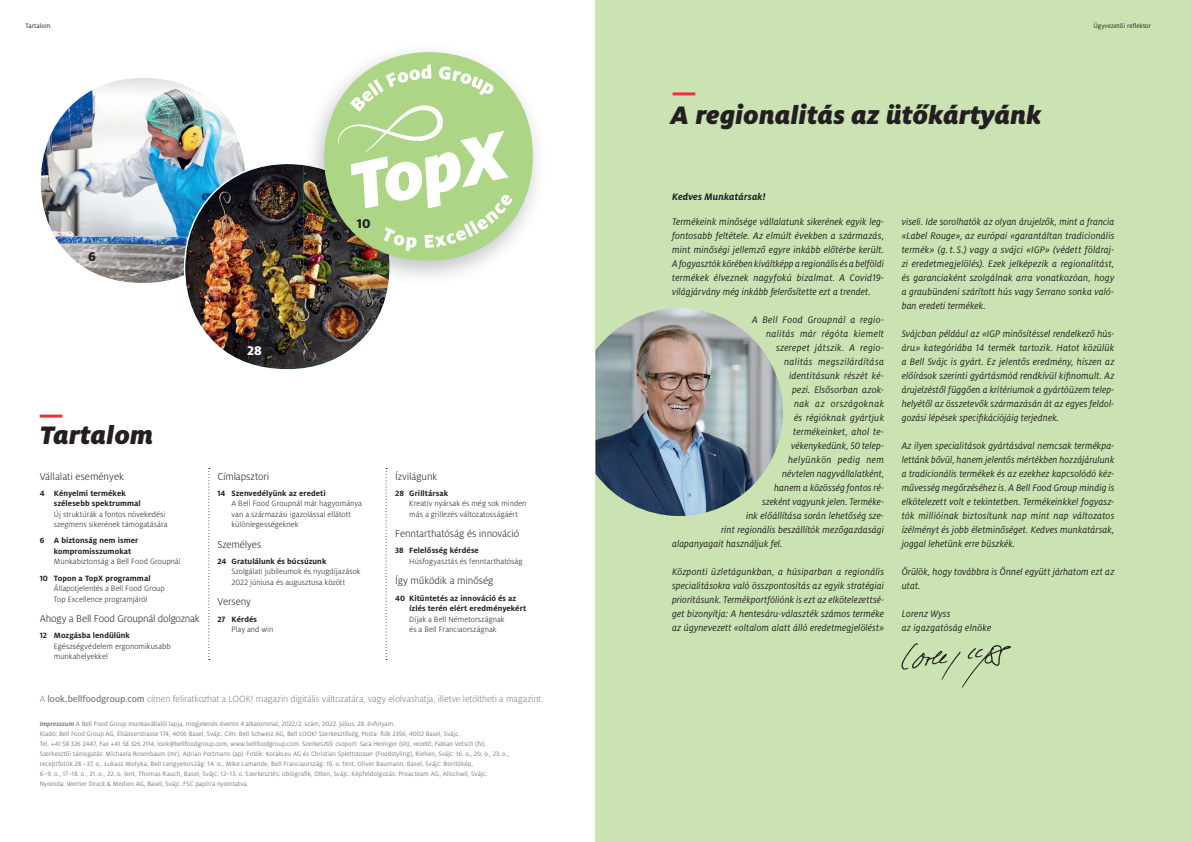
<style>
.page{position:relative;width:1191px;height:842px;background:#fff}
.page>*{position:absolute;margin:0;border:0;box-sizing:border-box;transform-origin:0 0}
.t1{font:italic 900 28px "Milo Pro";letter-spacing:.01em;color:#231f20}
.t2{font:800 14px "Milo Pro";color:#231f20}
.t3{font:800 14px "Milo Pro";color:#fff}
.t4{font:300 11px "Milo Pro";letter-spacing:-.01em;color:#231f20}
.t5{font:italic 10.5px/14px "Milo Pro";letter-spacing:.005em;color:#231f20;text-align:justify}
.t6{font:italic 10.5px "Milo Pro";letter-spacing:.03em;color:#231f20}
.t7{font:italic 10.5px "Milo Pro";letter-spacing:.005em;color:#231f20;scale:.96 1}
.t8{font:italic 10.5px "Milo Pro";letter-spacing:.025em;color:#231f20}
.t9{font:italic 700 10.5px "Milo Pro";letter-spacing:.02em;color:#231f20}
.t10{font:italic 10.5px "Milo Pro";letter-spacing:.035em;color:#231f20}
.t11{font:300 10px "Milo Pro";letter-spacing:-.01em;color:#867b76}
.t12{font:300 8.5px/10.5px "Milo Pro";letter-spacing:.005em;color:#231f20}
.t13{font:700 8.5px/10.5px "Milo Pro";letter-spacing:.01em;color:#231f20}
.t14{font:7px/10px "Milo Pro";color:#867b76}
.t15{font:7px "Milo Pro";letter-spacing:.01em;color:#231f20}
.s1{font-weight:500}
.s2{font-weight:700;font-style:italic}
</style>
<div class="page">
<img style="left:40px;top:78px;width:204px;height:205px">
<img style="left:184px;top:163px;width:204px;height:207px">
<img style="left:303px;top:164px;width:88px;height:121px">
<svg style="left:324px;top:52px;width:209px;height:209px"></svg>
<svg style="left:338px;top:65px;width:174px;height:186px"></svg>
<hr style="left:40px;top:415px;width:22px;height:3px;background:#ee2f3e">
<svg style="left:208px;top:468px;width:2px;height:192px"></svg>
<svg style="left:385px;top:468px;width:2px;height:192px"></svg>
<div style="left:595px;top:0;width:596px;height:842px;background:#cbe3b3"></div>
<img style="left:595px;top:308px;width:188px;height:208px">
<hr style="left:672px;top:92px;width:23px;height:3px;background:#ee2f3e">
<svg style="left:901px;top:643px;width:110px;height:45px"></svg>
<p class="t15" style="left:26px;top:22px;width:26px">Tartalom</p>
<h2 class="t2" style="left:88px;top:249px;width:9px">6</h2>
<h2 class="t2" style="left:357px;top:215px;width:15px">10</h2>
<h2 class="t3" style="left:247px;top:342px;width:16px">28</h2>
<h1 class="t1" style="left:40px;top:418px;width:115px">Tartalom</h1>
<p class="t4" style="left:40px;top:470px;width:86px">Vállalati események</p>
<p class="t13" style="left:54px;top:488px;width:88px;text-indent:-14px">4 Kényelmi termékek szélesebb spektrummal</p>
<p class="t12" style="left:54px;top:509px;width:115px">Új struktúrák a fontos növekedési szegmens sikerének támogatására</p>
<p class="t13" style="left:54px;top:535px;width:86px;text-indent:-14px">6 A biztonság nem ismer kompromisszumokat</p>
<p class="t12" style="left:54px;top:557px;width:128px">Munkabiztonság a Bell Food Groupnál</p>
<p class="t13" style="left:40px;top:573px;width:112px">10 Topon a TopX programmal</p>
<p class="t12" style="left:54px;top:583px;width:112px">Állapotjelentés a Bell Food Group<br>Top Excellence programjáról</p>
<p class="t4" style="left:40px;top:613px;width:162px">Ahogy a Bell Food Groupnál dolgoznak</p>
<p class="t13" style="left:40px;top:630px;width:92px">12 Mozgásba lendülünk</p>
<p class="t12" style="left:54px;top:641px;width:118px">Egészségvédelem ergonomikusabb munkahelyekkel</p>
<p class="t4" style="left:217px;top:470px;width:53px">Címlapsztori</p>
<p class="t13" style="left:217px;top:488px;width:110px">14 Szenvedélyünk az eredeti</p>
<p class="t12" style="left:231px;top:498px;width:132px">A Bell Food Groupnál már hagyománya van a származási igazolással ellátott különlegességeknek</p>
<p class="t4" style="left:217px;top:538px;width:45px">Személyes</p>
<p class="t13" style="left:217px;top:556px;width:110px">24 Gratulálunk és búcsúzunk</p>
<p class="t12" style="left:231px;top:567px;width:131px">Szolgálati jubileumok és nyugdíjazások<br>2022 júniusa és augusztusa között</p>
<p class="t4" style="left:217px;top:596px;width:35px">Verseny</p>
<p class="t13" style="left:217px;top:614px;width:41px">27 Kérdés</p>
<p class="t12" style="left:231px;top:624px;width:43px">Play and win</p>
<p class="t4" style="left:395px;top:470px;width:44px">Ízvilágunk</p>
<p class="t13" style="left:395px;top:488px;width:54px">28 Grilltársak</p>
<p class="t12" style="left:409px;top:498px;width:119px">Kreatív nyársak és még sok minden más a grillezés változatosságáért</p>
<p class="t4" style="left:395px;top:528px;width:126px">Fenntarthatóság és innováció</p>
<p class="t13" style="left:395px;top:545px;width:85px">38 Felelősség kérdése</p>
<p class="t12" style="left:409px;top:556px;width:115px">Húsfogyasztás és fenntarthatóság</p>
<p class="t4" style="left:395px;top:575px;width:100px">Így működik a minőség</p>
<p class="t13" style="left:409px;top:593px;width:118px;text-indent:-14px">40 Kitüntetés az innováció és az ízlés terén elért eredményekért</p>
<p class="t12" style="left:409px;top:614px;width:97px">Díjak a Bell Németországnak és a Bell Franciaországnak</p>
<p class="t11" style="left:40px;top:694px;width:505px">A <span class="s1">look.bellfoodgroup.com</span> címen feliratkozhat a LOOK! magazin digitális változatára, vagy elolvashatja, illetve letöltheti a magazint.</p>
<p class="t14" style="left:40px;top:718px;width:471px"><span class="s2">Impresszum</span> A Bell Food Group munkavállalói lapja, megjelenés évente 4 alkalommal, 2022/2. szám, 2022. július, 28. évfolyam.<br>Kiadó: Bell Food Group AG, Elsässerstrasse 174, 4056 Basel, Svájc. Cím: Bell Schweiz AG, Bell LOOK! Szerkesztőség, Posta- fiók 2356, 4002 Basel, Svájc.<br>Tel. +41 58 326 2447, Fax +41 58 326 2114, look@bellfoodgroup.com, www.bellfoodgroup.com. Szerkesztői csoport: Sara Heiniger (sh), vezető, Fabian Vetsch (fv).<br>Szerkesztői támogatás: Michaela Rosenbaum (mr), Adrian Portmann (ap). Fotók: KorakLeu AG és Christian Splettstosser (Foodstyling), Riehen, Svájc: 16. o., 20, o., 23. o., receptfotók 28.–37. o., Łukasz Motyka, Bell Lengyelország: 14. o., Mike Lamande, Bell Franciaország: 19. o. fent, Oliver Baumann, Basel, Svájc: Borítókép,<br>6–9. o., 17–18. o., 21. o., 22. o. lent, Thomas Rauch, Basel, Svájc: 12–13. o. Szerkesztés: oblògrafik, Olten, Svájc. Képfeldolgozás: Proacteam AG, Allschwil, Svájc.<br>Nyomda: Werner Druck &amp; Medien AG, Basel, Svájc. FSC papírra nyomtatva.</p>
<h1 class="t1" style="left:670px;top:99px;width:372px">A regionalitás az ütőkártyánk</h1>
<p class="t15" style="left:1093px;top:22px;width:59px">Ügyvezetői reflektor</p>
<p class="t9" style="left:672px;top:191px;width:95px">Kedves Munkatársak!</p>
<p class="t5" style="left:672px;top:215px;width:214px">Termékeink minősége vállalatunk sikerének egyik leg&shy;fontosabb feltétele. Az elmúlt években a származás, mint minőségi jellemző egyre inkább előtérbe került.<br>A fogyasztók körében kiváltképp a regionális és a belföldi termékek élveznek nagyfokú bizalmat. A Covid19- világjárvány még inkább felerősítette ezt a trendet.</p>
<p class="t8" style="left:752px;top:314px;width:134px">A Bell Food Groupnál a regio-</p>
<p class="t6" style="left:766px;top:328px;width:119px">nalitás már régóta kiemelt</p>
<p class="t8" style="left:776px;top:342px;width:110px">szerepet játszik. A regio-</p>
<p class="t6" style="left:784px;top:356px;width:101px">nalitás megszilárdítása</p>
<p class="t5" style="left:789px;top:369px;width:96px">identitásunk részét ké-</p>
<p class="t5" style="left:792px;top:383px;width:93px">pezi. Elsősorban azok-</p>
<p class="t10" style="left:794px;top:398px;width:91px">nak az országoknak</p>
<p class="t5" style="left:794px;top:411px;width:91px">és régióknak gyártjuk</p>
<p class="t5" style="left:793px;top:425px;width:92px">termékeinket, ahol te-</p>
<p class="t5" style="left:791px;top:439px;width:95px">vékenykedünk, 50 telep-</p>
<p class="t6" style="left:788px;top:454px;width:97px">helyünkön pedig nem</p>
<p class="t7" style="left:782px;top:468px;width:108px">névtelen nagyvállalatként,</p>
<p class="t5" style="left:774px;top:481px;width:111px">hanem a közösség fontos ré-</p>
<p class="t7" style="left:762px;top:496px;width:129px">szeként vagyunk jelen. Terméke-</p>
<p class="t5" style="left:746px;top:509px;width:140px">ink előállítása során lehetőség sze-</p>
<p class="t5" style="left:721px;top:523px;width:164px">rint regionális beszállítók mezőgazdasági</p>
<p class="t5" style="left:672px;top:537px;width:112px">alapanyagait használjuk fel.</p>
<p class="t5" style="left:672px;top:565px;width:214px">Központi üzletágunkban, a húsiparban a regionális specialitásokra való összpontosítás az egyik stratégiai prioritásunk. Termékportfóliónk is ezt az elkötelezettsé&shy;get bizonyítja: A hentesáru-választék számos terméke az úgynevezett «oltalom alatt álló eredetmegjelölést»</p>
<p class="t5" style="left:901px;top:215px;width:214px">viseli. Ide sorolhatók az olyan árujelzők, mint a francia «Label Rouge», az európai «garantáltan tradicionális termék» (g. t. S.) vagy a svájci «IGP» (védett földraj&shy;zi eredetmegjelölés). Ezek jelképezik a regionalitást, és garanciaként szolgálnak arra vonatkozóan, hogy a graubündeni szárított hús vagy Serrano sonka való&shy;ban eredeti termékek.</p>
<p class="t5" style="left:901px;top:327px;width:214px">Svájcban például az «IGP minősítéssel rendelkező hús&shy;áru» kategóriába 14 termék tartozik. Hatot közülük a Bell Svájc is gyárt. Ez jelentős eredmény, hiszen az előírások szerinti gyártásmód rendkívül kifinomult. Az árujelzéstől függően a kritériumok a gyártóüzem telep&shy;helyétől az összetevők származásán át az egyes feldol&shy;gozási lépések specifikációjáig terjednek.</p>
<p class="t5" style="left:901px;top:439px;width:214px">Az ilyen specialitások gyártásával nemcsak termékpa&shy;lettánk bővül, hanem jelentős mértékben hozzájárulunk a tradicionális termékek és az ezekhez kapcsolódó kéz&shy;művesség megőrzéséhez is. A Bell Food Group mindig is elkötelezett volt e tekintetben. Termékeinkkel fogyasz&shy;tók millióinak biztosítunk nap mint nap változatos ízélményt és jobb életminőséget. Kedves munkatársak, joggal lehetünk erre büszkék.</p>
<p class="t5" style="left:901px;top:565px;width:214px">Örülök, hogy továbbra is Önnel együtt járhatom ezt az utat.</p>
<p class="t5" style="left:901px;top:607px;width:91px">Lorenz Wyss<br>az igazgatóság elnöke</p>
</div>
